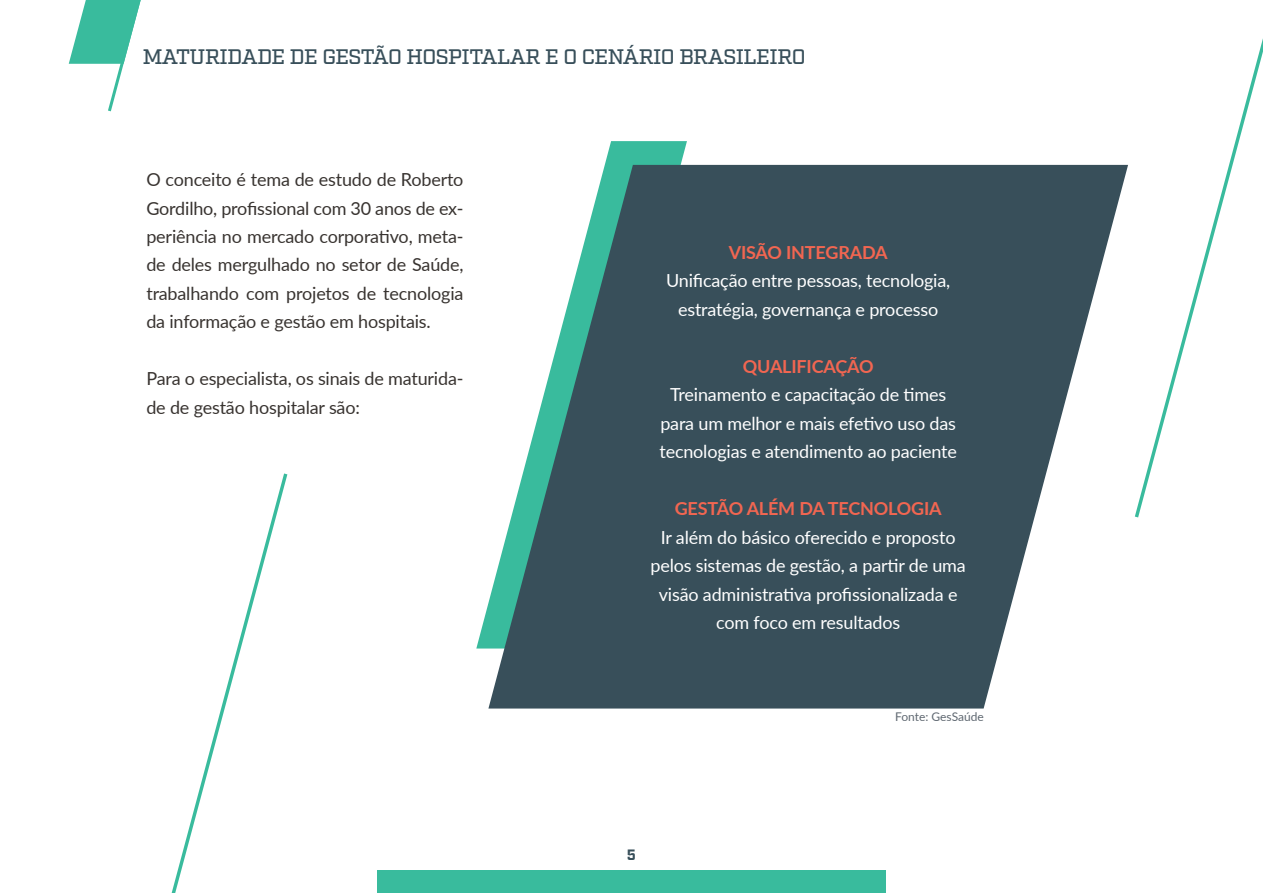
<style>
.page{position:relative;width:1263px;height:893px;background:#fff}
.page>*{position:absolute;margin:0;border:0;box-sizing:border-box;transform-origin:0 0}
.t1{font:500 21px "Factoria";letter-spacing:-.03em;color:#384f5a}
.t2{font:18px/28.5px "Lato";letter-spacing:-.01em;color:#fff;text-align:center}
.t3{font:18px/28.5px "Lato";letter-spacing:-.01em;color:#383330;text-align:justify}
.t4{font:700 18px "Lato";letter-spacing:-.01em;color:#f26651}
.t5{font:700 15px "Factoria";color:#384f5a}
.t6{font:12px "Lato";color:#5f6871}
</style>
<div class="page">
<div style="left:377px;top:870px;width:509px;height:23px;background:#39bb9d"></div>
<svg style="left:69px;top:0;width:72px;height:112px"></svg>
<svg style="left:476px;top:141px;width:211px;height:507px"></svg>
<svg style="left:488px;top:165px;width:640px;height:543px;fill:#384f5a"></svg>
<svg style="left:171px;top:473px;width:117px;height:420px"></svg>
<svg style="left:1134px;top:38px;width:129px;height:480px"></svg>
<p class="t1" style="left:143px;top:44px;width:664px">MATURIDADE DE GESTÃO HOSPITALAR E O CENÁRIO BRASILEIRO</p>
<p class="t3" style="left:146px;top:164px;width:319px">O conceito é tema de estudo de Roberto Gordilho, profissional com 30 anos de ex&shy;periência no mercado corporativo, meta&shy;de deles mergulhado no setor de Saúde, trabalhando com projetos de tecnologia da informação e gestão em hospitais.</p>
<p class="t3" style="left:146px;top:364px;width:319px">Para o especialista, os sinais de maturida&shy;de de gestão hospitalar são:</p>
<p class="t4" style="left:729px;top:239px;width:160px">VISÃO INTEGRADA</p>
<p class="t2" style="left:666px;top:266px;width:286px">Unificação entre pessoas, tecnologia, estratégia, governança e processo</p>
<p class="t4" style="left:743px;top:353px;width:132px">QUALIFICAÇÃO</p>
<p class="t2" style="left:659px;top:380px;width:299px">Treinamento e capacitação de times para um melhor e mais efetivo uso das tecnologias e atendimento ao paciente</p>
<p class="t4" style="left:675px;top:495px;width:268px">GESTÃO ALÉM DA TECNOLOGIA</p>
<p class="t2" style="left:650px;top:522px;width:317px">Ir além do básico oferecido e proposto pelos sistemas de gestão, a partir de uma visão administrativa profissionalizada e com foco em resultados</p>
<p class="t6" style="left:895px;top:708px;width:90px">Fonte: GesSaúde</p>
<p class="t5" style="left:627px;top:846px;width:11px">5</p>
</div>
